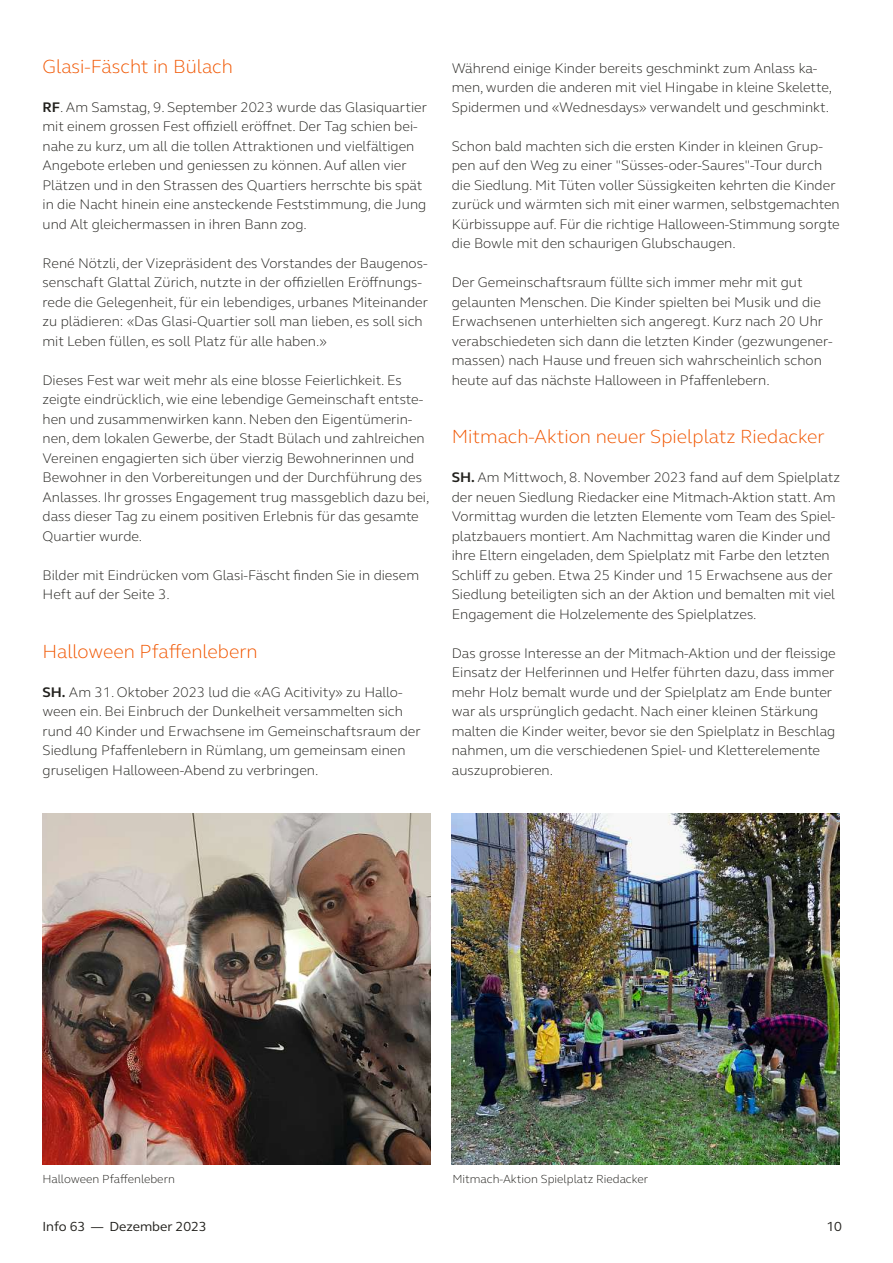
<style>
.page{position:relative;width:893px;height:1263px;background:#fff}
.page>*{position:absolute;margin:0;border:0;box-sizing:border-box;transform-origin:0 0}
.t1{font:300 19.5px "FS Elliot";color:#f15600}
.t2{font:300 14.25px/19.5px "FS Elliot";color:#21201c}
.t3{font:13.5px "FS Elliot";color:#21201c}
.t4{font:300 12px "FS Elliot";color:#21201c}
.s1{font-weight:700}
</style>
<div class="page">
<img style="left:43px;top:814px;width:388px;height:351px">
<img style="left:452px;top:814px;width:388px;height:351px">
<h1 class="t1" style="left:43px;top:58px;width:192px">Glasi-Fäscht in Bülach</h1>
<p class="t2" style="left:43px;top:99px;width:386px"><span class="s1">RF</span>. Am Samstag, 9. September 2023 wurde das Glasiquartier mit einem grossen Fest offiziell eröffnet. Der Tag schien bei&shy;nahe zu kurz, um all die tollen Attraktionen und vielfältigen Angebote erleben und geniessen zu können. Auf allen vier Plätzen und in den Strassen des Quartiers herrschte bis spät in die Nacht hinein eine ansteckende Feststimmung, die Jung und Alt gleichermassen in ihren Bann zog.</p>
<p class="t2" style="left:43px;top:255px;width:387px">René Nötzli, der Vizepräsident des Vorstandes der Baugenos&shy;senschaft Glattal Zürich, nutzte in der offiziellen Eröffnungs&shy;rede die Gelegenheit, für ein lebendiges, urbanes Miteinander zu plädieren: «Das Glasi-Quartier soll man lieben, es soll sich mit Leben füllen, es soll Platz für alle haben.»</p>
<p class="t2" style="left:43px;top:372px;width:388px">Dieses Fest war weit mehr als eine blosse Feierlichkeit. Es zeigte eindrücklich, wie eine lebendige Gemeinschaft entste&shy;hen und zusammenwirken kann. Neben den Eigentümerin&shy;nen, dem lokalen Gewerbe, der Stadt Bülach und zahlreichen Vereinen engagierten sich über vierzig Bewohnerinnen und Bewohner in den Vorbereitungen und der Durchführung des Anlasses. Ihr grosses Engagement trug massgeblich dazu bei, dass dieser Tag zu einem positiven Erlebnis für das gesamte Quartier wurde.</p>
<p class="t2" style="left:43px;top:566px;width:378px">Bilder mit Eindrücken vom Glasi-Fäscht finden Sie in diesem<br>Heft auf der Seite 3.</p>
<h1 class="t1" style="left:43px;top:643px;width:217px">Halloween Pfaffenlebern</h1>
<p class="t2" style="left:43px;top:684px;width:380px"><span class="s1">SH.</span> Am 31. Oktober 2023 lud die «AG Acitivity» zu Hallo&shy;ween ein. Bei Einbruch der Dunkelheit versammelten sich rund 40 Kinder und Erwachsene im Gemeinschaftsraum der Siedlung Pfaffenlebern in Rümlang, um gemeinsam einen gruseligen Halloween-Abend zu verbringen.</p>
<p class="t2" style="left:452px;top:60px;width:382px">Während einige Kinder bereits geschminkt zum Anlass ka&shy;men, wurden die anderen mit viel Hingabe in kleine Skelette,<br>Spidermen und «Wednesdays» verwandelt und geschminkt.</p>
<p class="t2" style="left:452px;top:138px;width:389px">Schon bald machten sich die ersten Kinder in kleinen Grup&shy;pen auf den Weg zu einer "Süsses-oder-Saures"-Tour durch die Siedlung. Mit Tüten voller Süssigkeiten kehrten die Kinder zurück und wärmten sich mit einer warmen, selbstgemachten Kürbissuppe auf. Für die richtige Halloween-Stimmung sorgte die Bowle mit den schaurigen Glubschaugen.</p>
<p class="t2" style="left:452px;top:274px;width:382px">Der Gemeinschaftsraum füllte sich immer mehr mit gut gelaunten Menschen. Die Kinder spielten bei Musik und die Erwachsenen unterhielten sich angeregt. Kurz nach 20 Uhr verabschiedeten sich dann die letzten Kinder (gezwungener&shy;massen) nach Hause und freuen sich wahrscheinlich schon heute auf das nächste Halloween in Pfaffenlebern.</p>
<h1 class="t1" style="left:452px;top:429px;width:374px">Mitmach-Aktion neuer Spielplatz Riedacker</h1>
<p class="t2" style="left:452px;top:469px;width:390px"><span class="s1">SH.</span> Am Mittwoch, 8. November 2023 fand auf dem Spielplatz der neuen Siedlung Riedacker eine Mitmach-Aktion statt. Am Vormittag wurden die letzten Elemente vom Team des Spiel&shy;platzbauers montiert. Am Nachmittag waren die Kinder und ihre Eltern eingeladen, dem Spielplatz mit Farbe den letzten Schliff zu geben. Etwa 25 Kinder und 15 Erwachsene aus der Siedlung beteiligten sich an der Aktion und bemalten mit viel Engagement die Holzelemente des Spielplatzes.</p>
<p class="t2" style="left:452px;top:645px;width:385px">Das grosse Interesse an der Mitmach-Aktion und der fleissige Einsatz der Helferinnen und Helfer führten dazu, dass immer mehr Holz bemalt wurde und der Spielplatz am Ende bunter war als ursprünglich gedacht. Nach einer kleinen Stärkung malten die Kinder weiter, bevor sie den Spielplatz in Beschlag nahmen, um die verschiedenen Spiel- und Kletterelemente auszuprobieren.</p>
<p class="t4" style="left:43px;top:1174px;width:134px">Halloween Pfaffenlebern</p>
<p class="t4" style="left:452px;top:1174px;width:197px">Mitmach-Aktion Spielplatz Riedacker</p>
<p class="t3" style="left:43px;top:1217px;width:166px">Info 63 — Dezember 2023</p>
<p class="t3" style="left:826px;top:1217px;width:17px">10</p>
</div>
